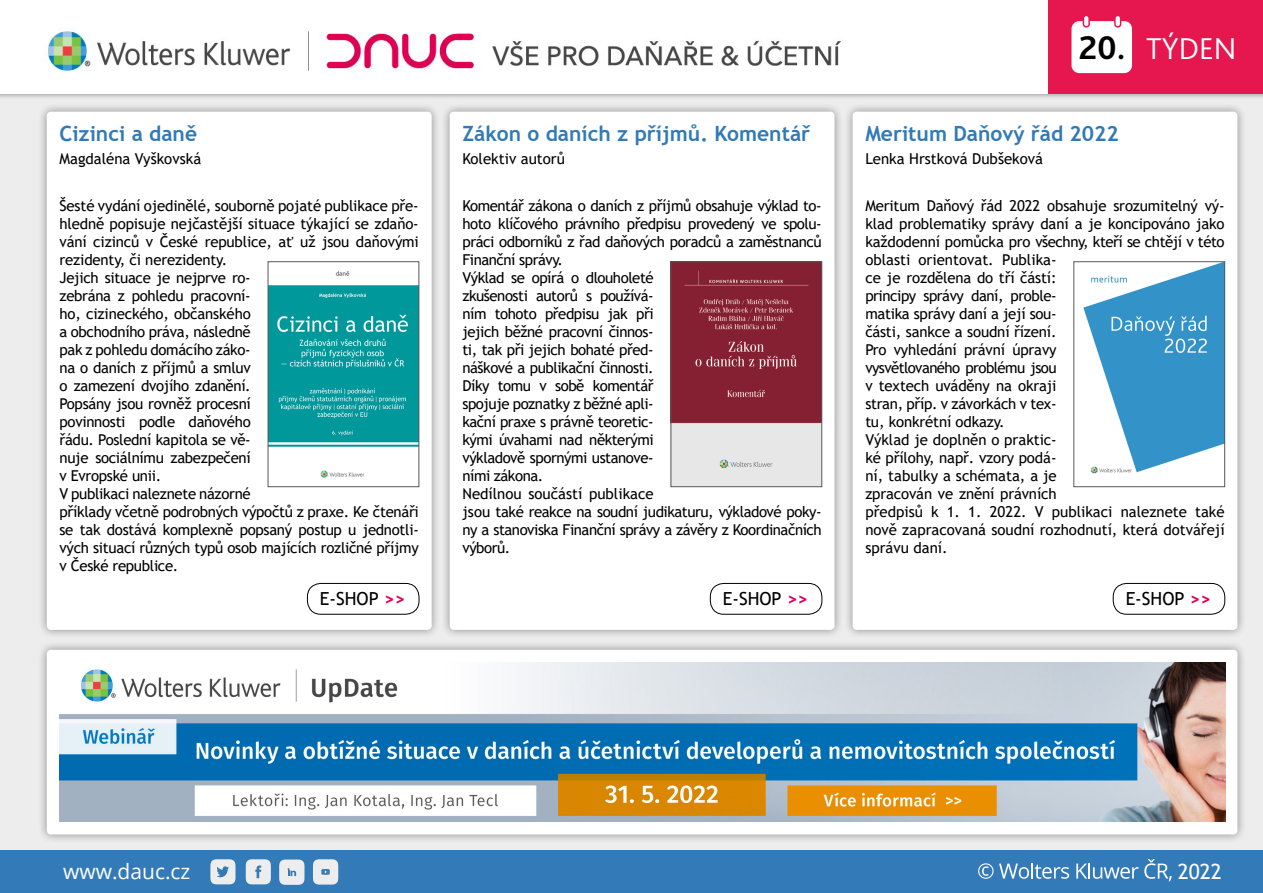
<style>
.page{position:relative;width:1263px;height:893px;background:#fff}
.page>*{position:absolute;margin:0;border:0;box-sizing:border-box;transform-origin:0 0}
.t1{font:300 31.5px "Bliss 2";color:#fff}
.t2{font:700 21px "Trebuchet MS";color:#327ab5}
.t3{font:21px "Open Sans";color:#fff}
.t4{font:21px "Trebuchet MS";color:#fff}
.t5{font:18px "Trebuchet MS";color:#000}
.t6{font:15px/18px "Trebuchet MS";letter-spacing:-.02em;color:#000}
.t7{font:15px "Trebuchet MS";color:#000}
.s1{font-weight:700;color:#de0059}
.s2{font-weight:700;font-size:34.5px;color:#000}
</style>
<div class="page">
<div style="left:0;top:95px;width:1263px;height:756px;background:#ededed"></div>
<div style="left:1048px;top:0;width:214px;height:95px;background:#e6174f"></div>
<div style="left:1071px;top:21px;width:61px;height:52px;background:#fff;border-radius:8px"></div>
<div style="left:1083px;top:15px;width:6px;height:12px;background:#fff;border-radius:3px"></div>
<div style="left:1083px;top:15px;width:7px;height:13px;border:2px solid #e6174f;border-radius:3px"></div>
<div style="left:1115px;top:15px;width:6px;height:12px;background:#fff;border-radius:3px"></div>
<div style="left:1114px;top:15px;width:7px;height:13px;border:2px solid #e6174f;border-radius:3px"></div>
<svg style="left:0;top:94px;width:1263px;height:4px"></svg>
<div style="left:0;top:851px;width:1263px;height:42px;background:#337ab8"></div>
<svg style="left:246px;top:859px;width:25px;height:25px"></svg>
<svg style="left:210px;top:859px;width:25px;height:25px"></svg>
<svg style="left:279px;top:859px;width:25px;height:26px"></svg>
<svg style="left:313px;top:859px;width:25px;height:26px"></svg>
<svg style="left:978px;top:863px;width:15px;height:16px"></svg>
<svg style="left:999px;top:863px;width:70px;height:16px"></svg>
<svg style="left:1076px;top:863px;width:62px;height:16px"></svg>
<svg style="left:1144px;top:859px;width:28px;height:22px"></svg>
<img style="left:48px;top:31px;width:793px;height:40px">
<div style="left:38px;top:641px;width:1209px;height:203px;background:#000;opacity:.4"></div>
<div style="left:47px;top:650px;width:1190px;height:184px;background:#fff;border-radius:4px"></div>
<div style="left:38px;top:103px;width:403px;height:536px;background:#000;opacity:.4"></div>
<div style="left:47px;top:112px;width:385px;height:518px;background:#fff;border-radius:4px"></div>
<div style="left:307px;top:583px;width:112px;height:31px;border:1px solid #000;border-radius:14px"></div>
<img style="left:270px;top:271px;width:147px;height:207px">
<div style="left:268px;top:262px;width:151px;height:225px;border:1px solid #58585a"></div>
<div style="left:441px;top:103px;width:403px;height:536px;background:#000;opacity:.4"></div>
<div style="left:450px;top:112px;width:384px;height:518px;background:#fff;border-radius:4px"></div>
<div style="left:710px;top:583px;width:112px;height:31px;border:1px solid #000;border-radius:14px"></div>
<img style="left:673px;top:264px;width:147px;height:221px">
<div style="left:671px;top:262px;width:151px;height:225px;border:1px solid #58585a"></div>
<div style="left:843px;top:103px;width:404px;height:536px;background:#000;opacity:.4"></div>
<div style="left:852px;top:112px;width:385px;height:518px;background:#fff;border-radius:4px"></div>
<div style="left:1113px;top:583px;width:112px;height:31px;border:1px solid #000;border-radius:14px"></div>
<img style="left:1083px;top:264px;width:140px;height:210px">
<div style="left:1074px;top:262px;width:151px;height:225px;border:1px solid #58585a"></div>
<img style="left:60px;top:662px;width:1165px;height:160px">
<h2 class="t2" style="left:60px;top:121px;width:139px">Cizinci a daně</h2>
<p class="t7" style="left:60px;top:149px;width:143px">Magdaléna Vyškovská</p>
<p class="t6" style="left:60px;top:196px;width:361px">Šesté vydání ojedinělé, souborně pojaté publikace pře&shy;hledně popisuje nejčastější situace týkající se zdaňo&shy;vání cizinců v České republice, ať už jsou daňovými rezidenty, či nerezidenty.<br>Jejich situace je nejprve ro-<br>zebrána z pohledu pracovní-<br>ho, cizineckého, občanského<br>a obchodního práva, následně<br>pak z pohledu domácího záko-<br>na o daních z příjmů a smluv<br>o zamezení dvojího zdanění.<br>Popsány jsou rovněž procesní<br>povinnosti podle daňového<br>řádu. Poslední kapitola se vě-<br>nuje sociálnímu zabezpečení<br>v Evropské unii.<br>V publikaci naleznete názorné<br>příklady včetně podrobných výpočtů z praxe. Ke čtenáři se tak dostává komplexně popsaný postup u jednotli&shy;vých situací různých typů osob majících rozličné příjmy v České republice.</p>
<p class="t5" style="left:320px;top:588px;width:87px">E-SHOP <span class="s1">&gt;&gt;</span></p>
<h2 class="t2" style="left:462px;top:121px;width:349px">Zákon o daních z příjmů. Komentář</h2>
<p class="t7" style="left:462px;top:149px;width:104px">Kolektiv autorů</p>
<p class="t6" style="left:462px;top:196px;width:361px">Komentář zákona o daních z příjmů obsahuje výklad to&shy;hoto klíčového právního předpisu provedený ve spolu&shy;práci odborníků z řad daňových poradců a zaměstnanců Finanční správy.<br>Výklad se opírá o dlouholeté<br>zkušenosti autorů s používá-<br>ním tohoto předpisu jak při<br>jejich běžné pracovní činnos-<br>ti, tak při jejich bohaté před-<br>náškové a publikační činnosti.<br>Díky tomu v sobě komentář<br>spojuje poznatky z běžné apli-<br>kační praxe s právně teoretic-<br>kými úvahami nad některými<br>výkladově spornými ustanove-<br>ními zákona.<br>Nedílnou součástí publikace<br>jsou také reakce na soudní judikaturu, výkladové poky&shy;ny a stanoviska Finanční správy a závěry z Koordinačních výborů.</p>
<p class="t5" style="left:723px;top:588px;width:87px">E-SHOP <span class="s1">&gt;&gt;</span></p>
<h1 class="t1" style="left:1079px;top:29px;width:159px"><span class="s2">20.</span> TÝDEN</h1>
<h2 class="t2" style="left:865px;top:121px;width:255px">Meritum Daňový řád 2022</h2>
<p class="t7" style="left:865px;top:149px;width:179px">Lenka Hrstková Dubšeková</p>
<p class="t6" style="left:865px;top:196px;width:361px">Meritum Daňový řád 2022 obsahuje srozumitelný vý&shy;klad problematiky správy daní a je koncipováno jako každodenní pomůcka pro všechny, kteří se chtějí v této oblasti orientovat. Publika-<br>ce je rozdělena do tří částí:<br>principy správy daní, proble-<br>matika správy daní a její sou-<br>části, sankce a soudní řízení.<br>Pro vyhledání právní úpravy<br>vysvětlovaného problému jsou<br>v textech uváděny na okraji<br>stran, příp. v závorkách v tex-<br>tu, konkrétní odkazy.<br>Výklad je doplněn o praktic-<br>ké přílohy, např. vzory podá-<br>ní, tabulky a schémata, a je<br>zpracován ve znění právních<br>předpisů k 1. 1. 2022. V publikaci naleznete také nově zapracovaná soudní rozhodnutí, která dotvářejí správu daní.</p>
<p class="t5" style="left:1126px;top:588px;width:87px">E-SHOP <span class="s1">&gt;&gt;</span></p>
<h2 class="t3" style="left:63px;top:856px;width:129px">www.dauc.cz</h2>
<h2 class="t4" style="left:1178px;top:858px;width:46px">2022</h2>
</div>
